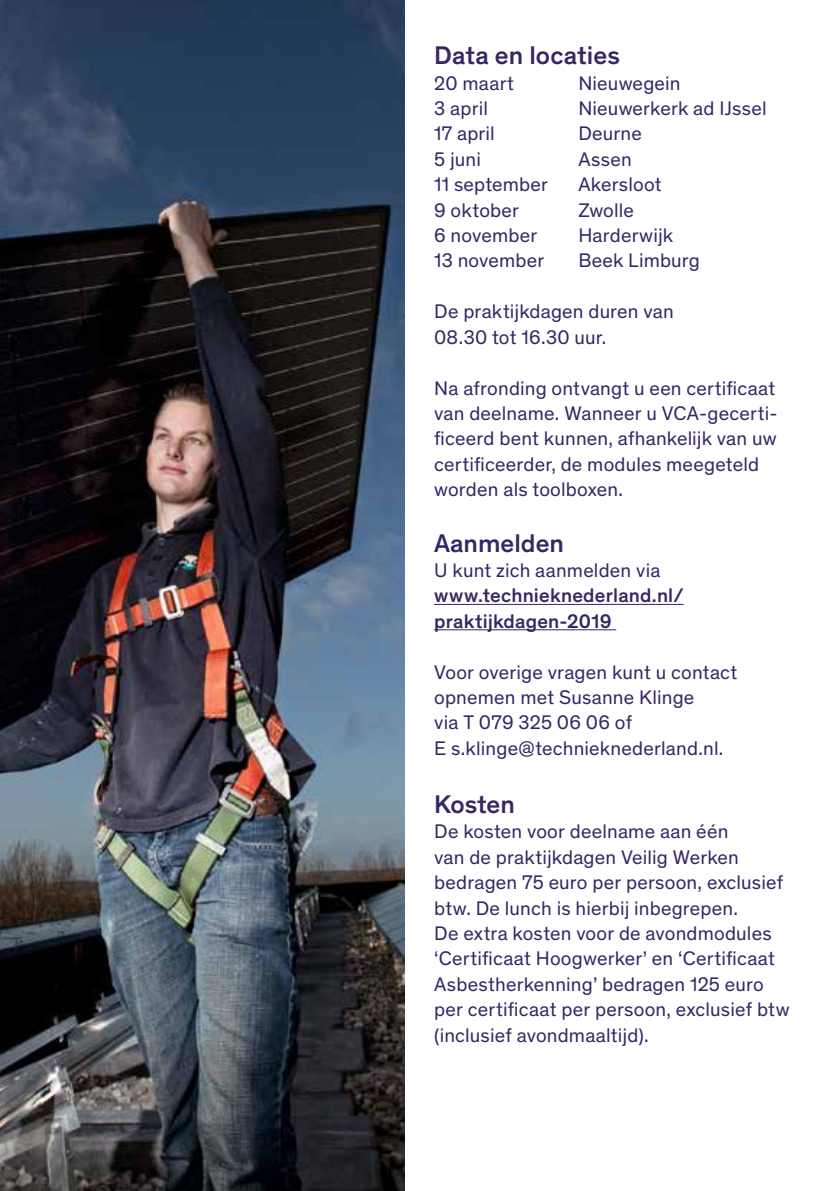
<style>
.page{position:relative;width:840px;height:1191px;background:#fff}
.page>*{position:absolute;margin:0;border:0;box-sizing:border-box;transform-origin:0 0}
.t1{font:500 26px "Theinhardt";color:#372664}
.t2{font:20px/25.4px "Theinhardt";letter-spacing:.01em;color:#372664}
.t3{font:500 20px/25.4px "Theinhardt";letter-spacing:.01em;color:#372664}
</style>
<div class="page">
<hr style="left:434px;top:604px;width:249px;height:1px;background:#372664">
<hr style="left:434px;top:629px;width:182px;height:1px;background:#372664">
<img style="left:0;top:0;width:404px;height:1191px">
<h1 class="t1" style="left:434px;top:36px;width:187px">Data en locaties</h1>
<p class="t2" style="left:434px;top:69px;width:81px">20 maart</p>
<p class="t2" style="left:578px;top:69px;width:104px">Nieuwegein</p>
<p class="t2" style="left:434px;top:95px;width:55px">3 april</p>
<p class="t2" style="left:578px;top:95px;width:190px">Nieuwerkerk ad IJssel</p>
<p class="t2" style="left:434px;top:120px;width:62px">17 april</p>
<p class="t2" style="left:578px;top:120px;width:65px">Deurne</p>
<p class="t2" style="left:434px;top:145px;width:48px">5 juni</p>
<p class="t2" style="left:578px;top:145px;width:55px">Assen</p>
<p class="t2" style="left:434px;top:171px;width:115px">11 september</p>
<p class="t2" style="left:578px;top:171px;width:85px">Akersloot</p>
<p class="t2" style="left:434px;top:196px;width:86px">9 oktober</p>
<p class="t2" style="left:578px;top:196px;width:57px">Zwolle</p>
<p class="t2" style="left:434px;top:222px;width:104px">6 november</p>
<p class="t2" style="left:578px;top:222px;width:96px">Harderwijk</p>
<p class="t2" style="left:434px;top:247px;width:112px">13 november</p>
<p class="t2" style="left:578px;top:247px;width:123px">Beek Limburg</p>
<p class="t2" style="left:434px;top:298px;width:241px">De praktijkdagen duren van<br>08.30 tot 16.30 uur.</p>
<p class="t2" style="left:434px;top:374px;width:344px">Na afronding ontvangt u een certificaat van deelname. Wanneer u VCA-gecerti&shy;ficeerd bent kunnen, afhankelijk van uw certificeerder, de modules meegeteld worden als toolboxen.</p>
<h1 class="t1" style="left:434px;top:523px;width:131px">Aanmelden</h1>
<p class="t2" style="left:434px;top:556px;width:228px">U kunt zich aanmelden via</p>
<p class="t3" style="left:434px;top:581px;width:251px">www.technieknederland.nl/ praktijkdagen-2019</p>
<p class="t2" style="left:434px;top:658px;width:304px">Voor overige vragen kunt u contact opnemen met Susanne Klinge<br>via T 079 325 06 06 of<br>E s.klinge@technieknederland.nl.</p>
<h1 class="t1" style="left:434px;top:785px;width:82px">Kosten</h1>
<p class="t2" style="left:434px;top:818px;width:357px">De kosten voor deelname aan één<br>van de praktijkdagen Veilig Werken bedragen 75 euro per persoon, exclusief btw. De lunch is hierbij inbegrepen.<br>De extra kosten voor de avondmodules ‘Certificaat Hoogwerker’ en ‘Certificaat Asbestherkenning’ bedragen 125 euro per certificaat per persoon, exclusief btw (inclusief avondmaaltijd).</p>
</div>
